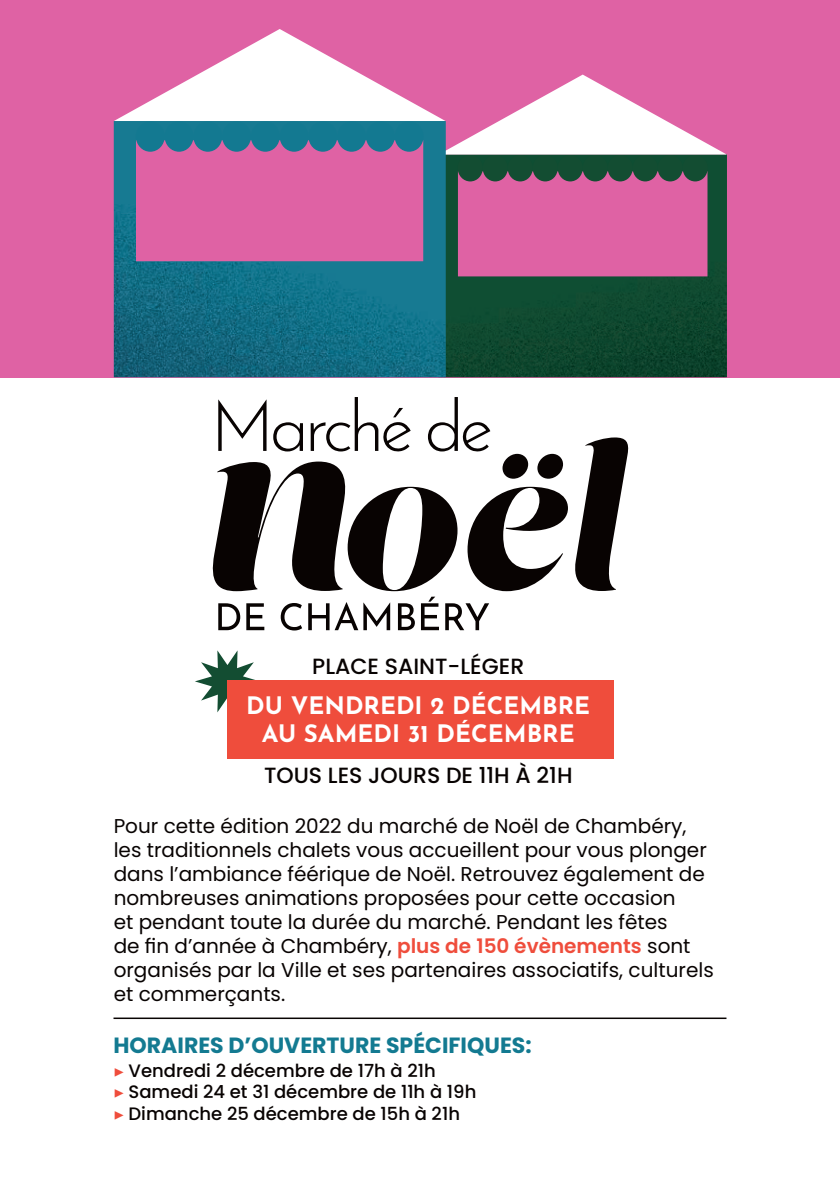
<style>
.page{position:relative;width:840px;height:1191px;background:#fff}
.page>*{position:absolute;margin:0;border:0;box-sizing:border-box;transform-origin:0 0}
.t1{font:700 24px/28.8px "Josefin Sans";color:#fff;text-align:center}
.t2{font:500 22px "Poppins";color:#080302}
.t3{font:700 22px "Poppins";color:#137a91}
.t4{font:20px/24px "Poppins";color:#080302}
.t5{font:500 18px/21.6px "Poppins";color:#080302}
.s1{font-weight:600;color:#ef4d3c}
.s2{font-family:"Minion Pro";font-weight:400;color:#ef4d3c}
</style>
<div class="page">
<div style="left:0;top:0;width:839px;height:377px;background:#df62a4"></div>
<img style="left:445px;top:155px;width:281px;height:222px">
<div style="left:457px;top:155px;width:25px;height:26px;background:#134d32;border-radius:50%"></div>
<div style="left:482px;top:155px;width:25px;height:26px;background:#134d32;border-radius:50%"></div>
<div style="left:507px;top:155px;width:25px;height:26px;background:#134d32;border-radius:50%"></div>
<div style="left:532px;top:155px;width:25px;height:26px;background:#134d32;border-radius:50%"></div>
<div style="left:557px;top:155px;width:25px;height:26px;background:#134d32;border-radius:50%"></div>
<div style="left:582px;top:155px;width:25px;height:26px;background:#134d32;border-radius:50%"></div>
<div style="left:607px;top:155px;width:25px;height:26px;background:#134d32;border-radius:50%"></div>
<div style="left:632px;top:155px;width:25px;height:26px;background:#134d32;border-radius:50%"></div>
<div style="left:657px;top:155px;width:25px;height:26px;background:#134d32;border-radius:50%"></div>
<div style="left:682px;top:155px;width:25px;height:26px;background:#134d32;border-radius:50%"></div>
<img style="left:114px;top:155px;width:331px;height:222px">
<svg style="left:114px;top:29px;width:612px;height:126px"></svg>
<div style="left:136px;top:121px;width:28px;height:31px;background:#137991;border-radius:50%"></div>
<div style="left:164px;top:121px;width:29px;height:31px;background:#137991;border-radius:50%"></div>
<div style="left:193px;top:121px;width:29px;height:31px;background:#137991;border-radius:50%"></div>
<div style="left:222px;top:121px;width:29px;height:31px;background:#137991;border-radius:50%"></div>
<div style="left:251px;top:121px;width:28px;height:31px;background:#137991;border-radius:50%"></div>
<div style="left:279px;top:121px;width:29px;height:31px;background:#137991;border-radius:50%"></div>
<div style="left:308px;top:121px;width:29px;height:31px;background:#137991;border-radius:50%"></div>
<div style="left:337px;top:121px;width:29px;height:31px;background:#137991;border-radius:50%"></div>
<div style="left:366px;top:121px;width:28px;height:31px;background:#137991;border-radius:50%"></div>
<div style="left:394px;top:121px;width:29px;height:31px;background:#137991;border-radius:50%"></div>
<svg style="left:195px;top:650px;width:60px;height:62px"></svg>
<div style="left:227px;top:680px;width:386px;height:78px;background:#ef4d3c"></div>
<svg style="left:212px;top:397px;width:417px;height:233px"></svg>
<hr style="left:113px;top:1017px;width:613px;height:2px;background:#080302">
<p class="t2" style="left:312px;top:653px;width:213px">PLACE SAINT-LÉGER</p>
<p class="t1" style="left:246px;top:689px;width:345px">DU VENDREDI 2 DÉCEMBRE<br>AU SAMEDI 31 DÉCEMBRE</p>
<p class="t2" style="left:264px;top:762px;width:310px">TOUS LES JOURS DE 11H À 21H</p>
<p class="t4" style="left:114px;top:814px;width:601px">Pour cette édition 2022 du marché de Noël de Chambéry, les traditionnels chalets vous accueillent pour vous plonger dans l’ambiance féérique de Noël. Retrouvez également de nombreuses animations proposées pour cette occasion<br>et pendant toute la durée du marché. Pendant les fêtes<br>de fin d’année à Chambéry, <span class="s1">plus de 150 évènements</span> sont organisés par la Ville et ses partenaires associatifs, culturels et commerçants.</p>
<p class="t3" style="left:113px;top:1032px;width:419px">HORAIRES D’OUVERTURE SPÉCIFIQUES:</p>
<p class="t5" style="left:113px;top:1059px;width:364px"><span class="s2">▶</span> Vendredi 2 décembre de 17h à 21h<br><span class="s2">▶</span> Samedi 24 et 31 décembre de 11h à 19h <span class="s2">▶</span> Dimanche 25 décembre de 15h à 21h</p>
</div>
